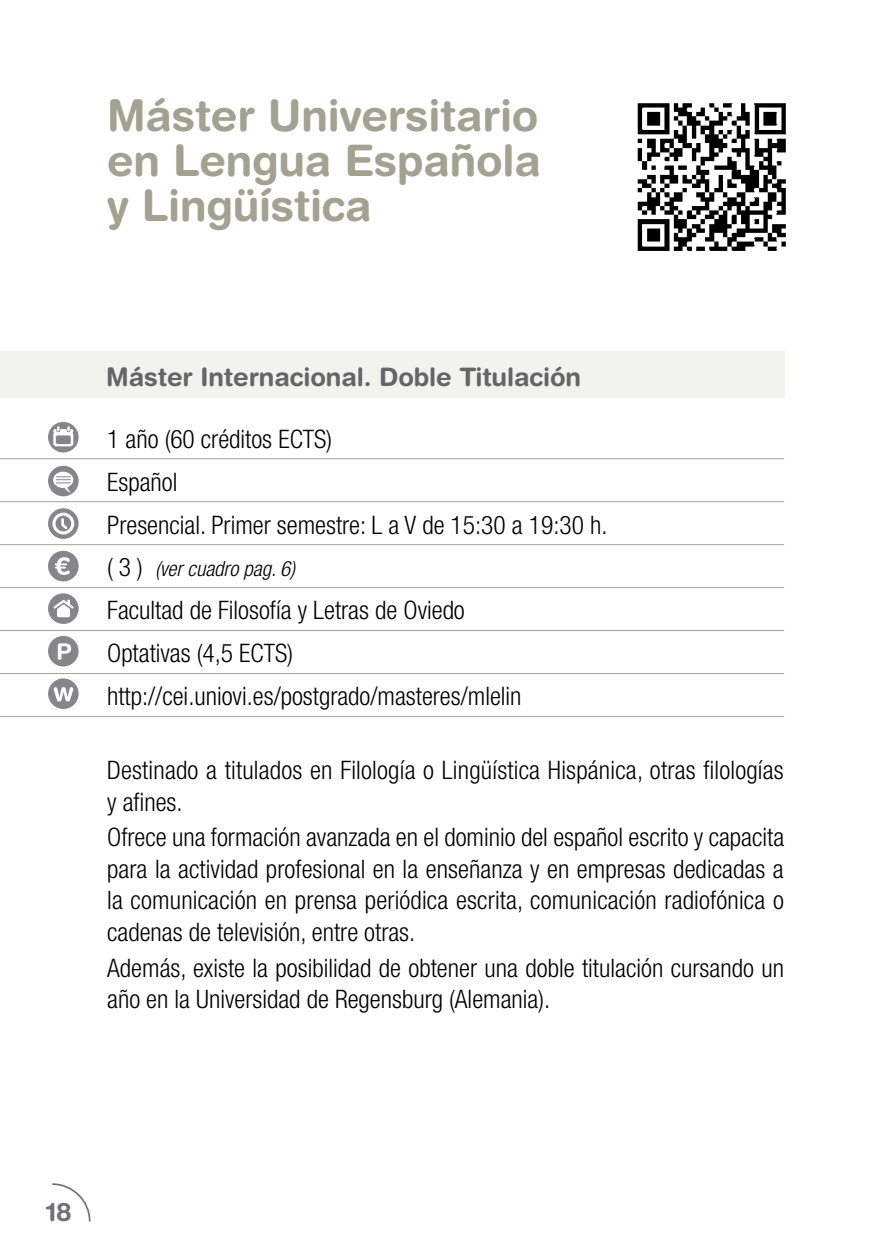
<style>
.page{position:relative;width:893px;height:1259px;background:#fff}
.page>*{position:absolute;margin:0;border:0;box-sizing:border-box;transform-origin:0 0}
.t1{font:700 43.5px/45px "Helvetica Rounded LT Std";letter-spacing:-.005em;color:#a3a18f;text-align:justify}
.t2{font:300 condensed 25.5px/31.5px "Helvetica Neue LT Std";color:#000}
.t3{font:700 25.5px "Helvetica Rounded LT Std";letter-spacing:-.005em;color:#646567}
.t4{font:700 25.5px "Helvetica Rounded LT Std";color:#707172}
.t5{font:italic 300 condensed 21px "Helvetica Neue LT Std";color:#000}
.s1{font-style:normal;font-size:25.5px}
</style>
<div class="page">
<svg style="left:52px;top:1183px;width:39px;height:39px"></svg>
<img style="left:637px;top:103px;width:149px;height:148px">
<div style="left:0;top:352px;width:784px;height:46px;background:#f2f2ee"></div>
<hr style="left:0;top:458px;width:784px;height:1px;background:#a3a18f">
<hr style="left:0;top:501px;width:784px;height:1px;background:#a3a18f">
<hr style="left:0;top:544px;width:784px;height:1px;background:#a3a18f">
<hr style="left:0;top:587px;width:784px;height:1px;background:#a3a18f">
<hr style="left:0;top:630px;width:784px;height:1px;background:#a3a18f">
<hr style="left:0;top:673px;width:784px;height:1px;background:#a3a18f">
<hr style="left:0;top:716px;width:784px;height:1px;background:#a3a18f">
<svg style="left:48px;top:422px;width:31px;height:30px"></svg>
<svg style="left:53px;top:426px;width:20px;height:20px"></svg>
<div style="left:48px;top:678px;width:31px;height:31px;background:#848687;border-radius:50%"></div>
<svg style="left:54px;top:687px;width:19px;height:14px"></svg>
<div style="left:48px;top:551px;width:31px;height:30px;background:#848687;border-radius:50%"></div>
<svg style="left:55px;top:557px;width:15px;height:18px"></svg>
<div style="left:48px;top:593px;width:31px;height:31px;background:#848687;border-radius:50%"></div>
<svg style="left:53px;top:599px;width:21px;height:18px"></svg>
<div style="left:48px;top:466px;width:31px;height:30px;background:#848687;border-radius:50%"></div>
<div style="left:53px;top:472px;width:20px;height:16px;background:#fff;border-radius:50%"></div>
<svg style="left:56px;top:476px;width:15px;height:16px"></svg>
<svg style="left:48px;top:508px;width:31px;height:31px"></svg>
<div style="left:52px;top:512px;width:22px;height:22px;border:3px solid #fff;border-radius:50%"></div>
<svg style="left:60px;top:517px;width:10px;height:14px"></svg>
<div style="left:48px;top:636px;width:31px;height:30px;background:#848687;border-radius:50%"></div>
<svg style="left:58px;top:643px;width:13px;height:17px"></svg>
<h1 class="t1" style="left:107px;top:92px;width:435px">Máster Universitario en Lengua Española y Lingüística</h1>
<p class="t3" style="left:106px;top:361px;width:476px">Máster Internacional. Doble Titulación</p>
<p class="t2" style="left:107px;top:417px;width:502px;line-height:42.9px">1 año (60 créditos ECTS)<br>Español<br>Presencial. Primer semestre: L a V de 15:30 a 19:30 h.</p>
<p class="t5" style="left:107px;top:557px;width:189px"><span class="s1">( 3 )</span> (ver cuadro pag. 6)</p>
<p class="t2" style="left:107px;top:588px;width:416px;line-height:42.9px">Facultad de Filosofía y Letras de Oviedo<br>Optativas (4,5 ECTS) http://cei.uniovi.es/postgrado/masteres/mlelin</p>
<p class="t2" style="left:107px;top:754px;width:678px">Destinado a titulados en Filología o Lingüística Hispánica, otras filologías y afines.</p>
<p class="t2" style="left:107px;top:821px;width:679px;text-align:justify">Ofrece una formación avanzada en el dominio del español escrito y capacita para la actividad profesional en la enseñanza y en empresas dedicadas a la comunicación en prensa periódica escrita, comunicación radiofónica o cadenas de televisión, entre otras.</p>
<p class="t2" style="left:107px;top:951px;width:678px">Además, existe la posibilidad de obtener una doble titulación cursando un año en la Universidad de Regensburg (Alemania).</p>
<p class="t4" style="left:46px;top:1196px;width:27px">18</p>
</div>
